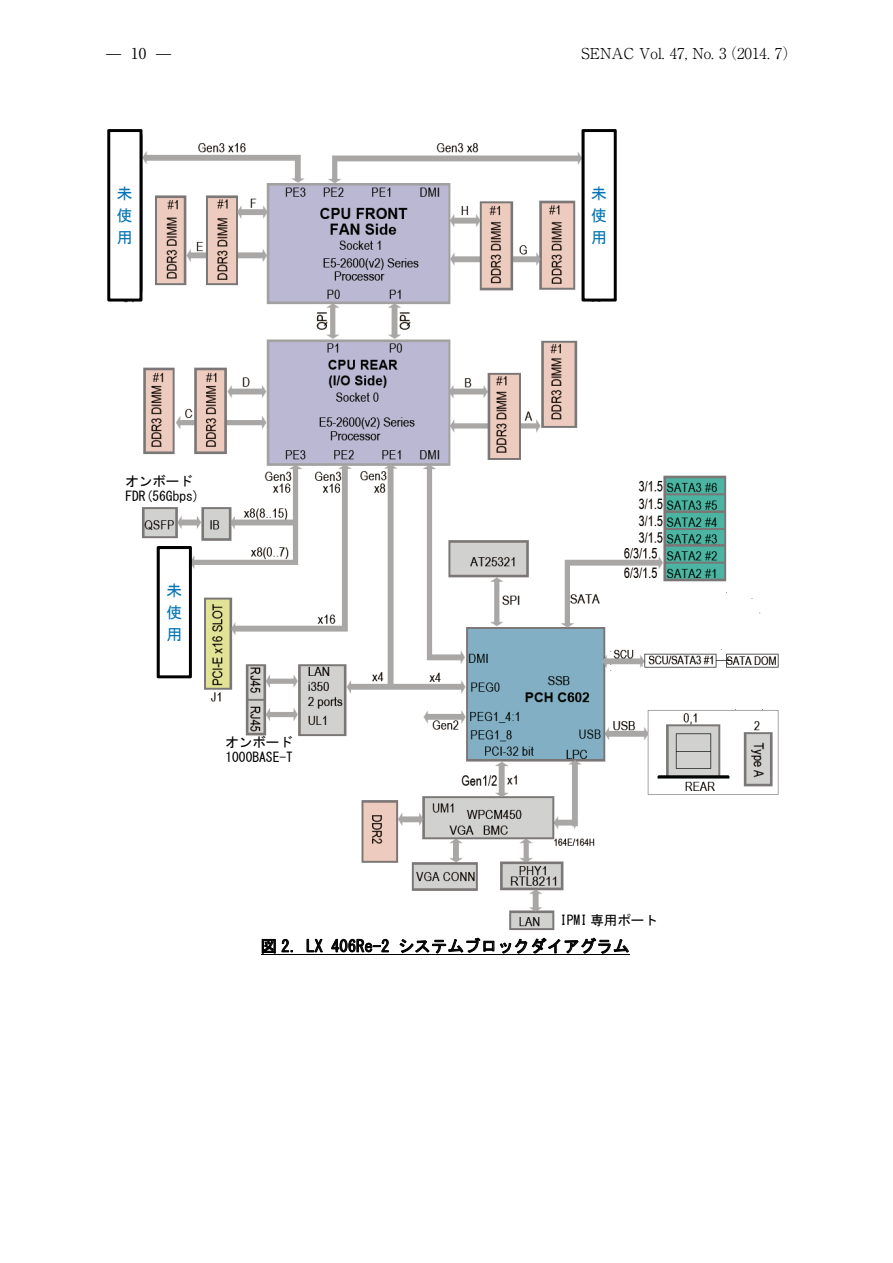
<style>
.page{position:relative;width:893px;height:1263px;background:#fff}
.page>*{position:absolute;margin:0;border:0;box-sizing:border-box;transform-origin:0 0}
.t1{font:16.5px "MS Gothic";letter-spacing:.005em;color:#000}
.t2{font:15.75px/21.9px "MS Gothic";color:#0074b4;text-align:justify}
.t3{font:300 15px "Ryumin Pro";color:#000}
.t4{font:13.5px/15px "MS Gothic";color:#000}
.s1{font-weight:400}
</style>
<div class="page">
<svg style="left:262px;top:939px;width:14px;height:14px"></svg>
<svg style="left:282px;top:939px;width:11px;height:13px"></svg>
<svg style="left:307px;top:939px;width:16px;height:13px"></svg>
<svg style="left:331px;top:939px;width:58px;height:13px"></svg>
<svg style="left:400px;top:938px;width:94px;height:15px"></svg>
<svg style="left:500px;top:938px;width:129px;height:16px"></svg>
<hr style="left:261px;top:954px;width:368px;height:1px;background:#000">
<img style="left:124px;top:129px;width:655px;height:802px">
<svg style="left:581px;top:129px;width:36px;height:173px"></svg>
<svg style="left:157px;top:546px;width:35px;height:132px"></svg>
<svg style="left:107px;top:129px;width:35px;height:173px"></svg>
<p class="t3" style="left:106px;top:40px;width:66px">— <span class="s1">10</span> —</p>
<p class="t3" style="left:582px;top:42px;width:217px">SENAC Vol. 47, No. 3（2014. 7）</p>
<p class="t2" style="left:117px;top:182px;width:17px">未使用</p>
<p class="t2" style="left:591px;top:182px;width:17px">未使用</p>
<p class="t4" style="left:125px;top:474px;width:76px">オンボード<br>FDR(56Gbps)</p>
<p class="t2" style="left:166px;top:579px;width:17px">未使用</p>
<p class="t4" style="left:225px;top:735px;width:69px">オンボード<br>1000BASE-T</p>
<p class="t4" style="left:560px;top:913px;width:99px">IPMI 専用ポート</p>
<p class="t1" style="left:261px;top:938px;width:370px">図 2. LX 406Re-2 システムブロックダイアグラム</p>
</div>
